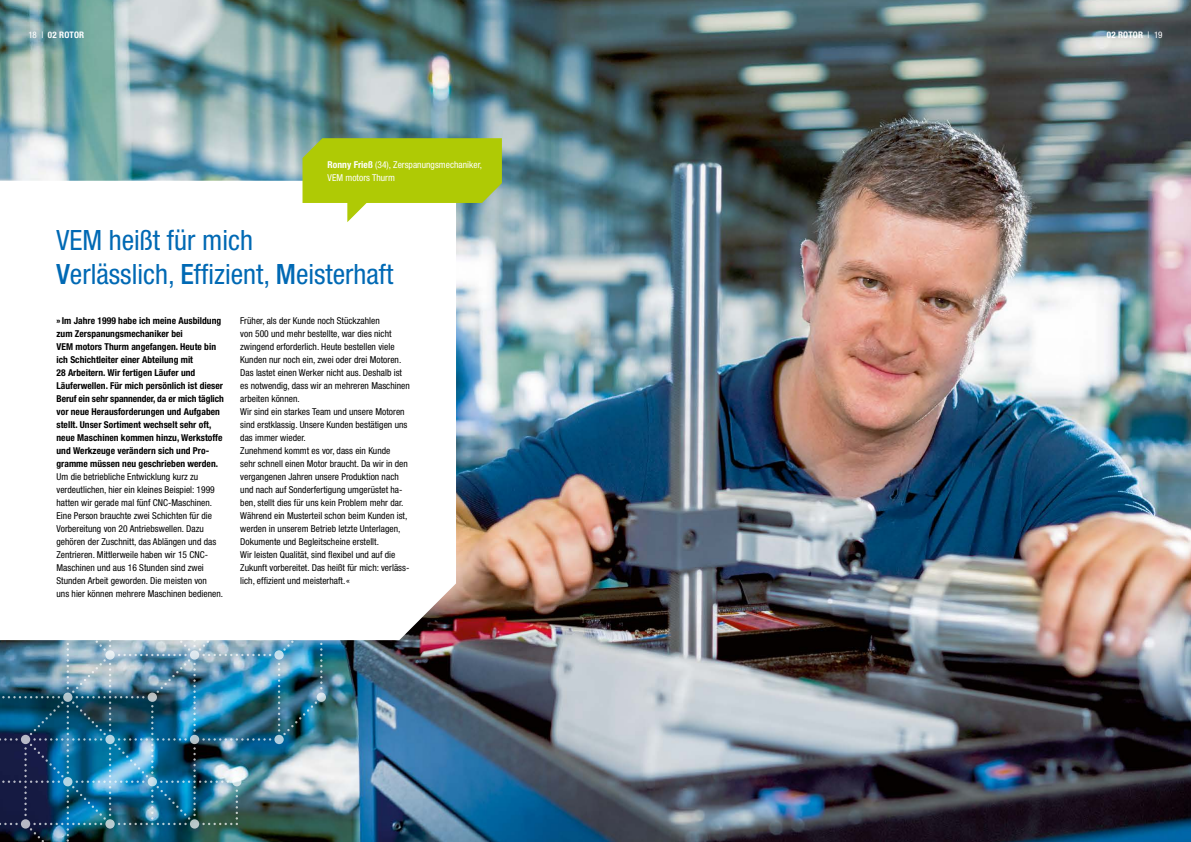
<style>
.page{position:relative;width:1191px;height:842px;background:#fff}
.page>*{position:absolute;margin:0;border:0;box-sizing:border-box;transform-origin:0 0}
.t1{font:condensed 28px/34px "Helvetica Neue";color:#0069b4}
.t2{font:condensed 9.5px/13px "Helvetica Neue";letter-spacing:.005em;color:#000}
.t3{font:700 condensed 9.5px/13px "Helvetica Neue";letter-spacing:.005em;color:#000}
.t4{font:condensed 9.5px/13px "Helvetica Neue";letter-spacing:.005em;color:#fff}
.t5{font:700 condensed 9px "Helvetica Neue";letter-spacing:.02em;color:#fff}
.s1{font-weight:400}
.s2{font-weight:700}
.s3{font-weight:500}
</style>
<div class="page">
<img style="left:0;top:0;width:1191px;height:842px">
<img style="left:0;top:640px;width:326px;height:202px">
<svg style="left:0;top:181px;width:456px;height:459px"></svg>
<svg style="left:302px;top:138px;width:200px;height:84px"></svg>
<p class="t5" style="left:28px;top:30px;width:57px"><span class="s1">18 |</span> 02 ROTOR</p>
<p class="t5" style="left:1106px;top:30px;width:57px">02 ROTOR <span class="s1">| 19</span></p>
<p class="t4" style="left:327px;top:158px;width:156px"><span class="s2">Ronny Frieß</span> (34), Zerspanungsmechaniker,<br>VEM motors Thurm</p>
<h1 class="t1" style="left:56px;top:223px;width:338px">VEM heißt für mich<br><span class="s3">V</span>erlässlich, <span class="s3">E</span>ffizient, <span class="s3">M</span>eisterhaft</h1>
<p class="t3" style="left:56px;top:314px;width:169px">» Im Jahre 1999 habe ich meine Ausbildung zum Zerspanungsmechaniker bei<br>VEM motors Thurm angefangen. Heute bin ich Schichtleiter einer Abteilung mit<br>28 Arbeitern. Wir fertigen Läufer und Läuferwellen. Für mich persönlich ist dieser Beruf ein sehr spannender, da er mich täglich vor neue Herausforderungen und Aufgaben stellt. Unser Sortiment wechselt sehr oft, neue Maschinen kommen hinzu, Werkstoffe und Werkzeuge verändern sich und Pro&shy;gramme müssen neu geschrieben werden.</p>
<p class="t2" style="left:56px;top:470px;width:168px">Um die betriebliche Entwicklung kurz zu verdeutlichen, hier ein kleines Beispiel: 1999 hatten wir gerade mal fünf CNC-Maschinen.<br>Eine Person brauchte zwei Schichten für die Vorbereitung von 20 Antriebswellen. Dazu gehören der Zuschnitt, das Ablängen und das Zentrieren. Mittlerweile haben wir 15 CNC-Maschinen und aus 16 Stunden sind zwei Stunden Arbeit geworden. Die meisten von<br>uns hier können mehrere Maschinen bedienen.</p>
<p class="t2" style="left:240px;top:314px;width:171px">Früher, als der Kunde noch Stückzahlen<br>von 500 und mehr bestellte, war dies nicht zwingend erforderlich. Heute bestellen viele Kunden nur noch ein, zwei oder drei Motoren.<br>Das lastet einen Werker nicht aus. Deshalb ist es notwendig, dass wir an mehreren Maschinen arbeiten können.<br>Wir sind ein starkes Team und unsere Motoren sind erstklassig. Unsere Kunden bestätigen uns das immer wieder.<br>Zunehmend kommt es vor, dass ein Kunde<br>sehr schnell einen Motor braucht. Da wir in den vergangenen Jahren unsere Produktion nach und nach auf Sonderfertigung umgerüstet ha&shy;ben, stellt dies für uns kein Problem mehr dar.<br>Während ein Musterteil schon beim Kunden ist, werden in unserem Betrieb letzte Unterlagen, Dokumente und Begleitscheine erstellt.<br>Wir leisten Qualität, sind flexibel und auf die Zukunft vorbereitet. Das heißt für mich: verläss&shy;lich, effizient und meisterhaft.«</p>
</div>
